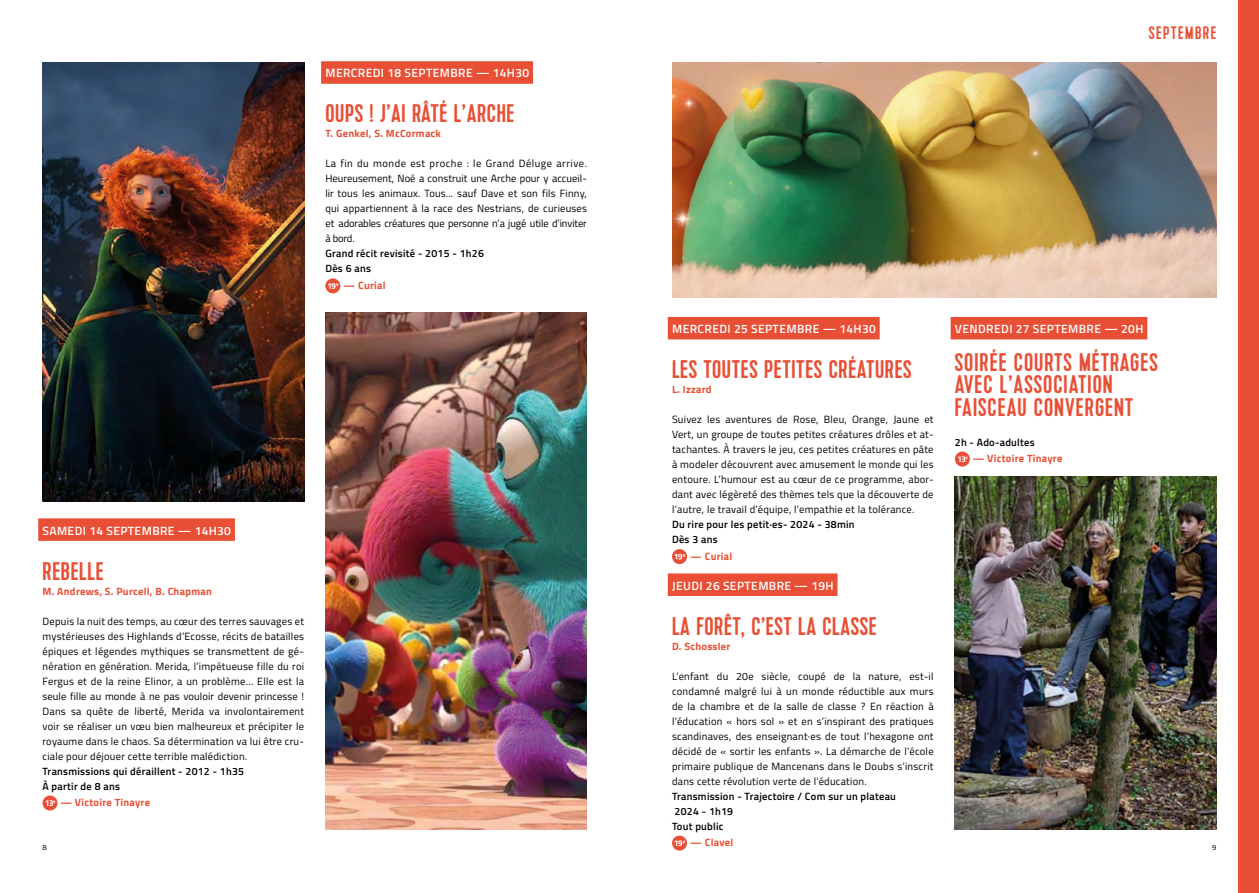
<style>
.page{position:relative;width:1259px;height:893px;background:#fff}
.page>*{position:absolute;margin:0;border:0;box-sizing:border-box;transform-origin:0 0}
.t1{font:25.5px/22.5px "Kapra";letter-spacing:.025em;color:#e94f35}
.t2{font:18px "Kapra";letter-spacing:.08em;color:#e94f35}
.t3{font:600 12px "Titillium Web";letter-spacing:.035em;color:#fff}
.t4{font:10.5px/15px "Titillium Web";letter-spacing:.025em;color:#000;text-align:justify}
.t5{font:600 10.5px/15px "Titillium Web";letter-spacing:.025em;color:#000}
.t6{font:700 10.5px "Titillium Web";letter-spacing:.025em;color:#e94f35}
.t7{font:7.5px "Titillium Web";color:#000}
</style>
<div class="page">
<div style="left:38px;top:518px;width:197px;height:23px;background:#e94f35"></div>
<svg style="left:43px;top:795px;width:15px;height:15px"></svg>
<svg style="left:45px;top:800px;width:10px;height:6px"></svg>
<div style="left:321px;top:61px;width:212px;height:23px;background:#e94f35"></div>
<div style="left:325px;top:278px;width:15px;height:15px;background:#e94f35;border-radius:50%"></div>
<svg style="left:328px;top:283px;width:10px;height:6px"></svg>
<div style="left:668px;top:317px;width:211px;height:22px;background:#e94f35"></div>
<div style="left:668px;top:573px;width:169px;height:23px;background:#e94f35"></div>
<svg style="left:672px;top:549px;width:15px;height:15px"></svg>
<svg style="left:674px;top:554px;width:11px;height:5px"></svg>
<div style="left:672px;top:836px;width:15px;height:15px;background:#e94f35;border-radius:50%"></div>
<svg style="left:674px;top:840px;width:11px;height:6px"></svg>
<div style="left:950px;top:317px;width:197px;height:22px;background:#e94f35"></div>
<div style="left:955px;top:452px;width:15px;height:15px;background:#e94f35;border-radius:50%"></div>
<svg style="left:957px;top:456px;width:10px;height:6px"></svg>
<img style="left:325px;top:313px;width:262px;height:516px">
<img style="left:672px;top:62px;width:544px;height:236px">
<img style="left:955px;top:476px;width:261px;height:353px">
<img style="left:43px;top:62px;width:261px;height:440px">
<div style="left:1237px;top:0;width:22px;height:893px;background:#e94f35"></div>
<p class="t3" style="left:325px;top:64px;width:205px">MERCREDI 18 SEPTEMBRE — 14H30</p>
<h1 class="t1" style="left:325px;top:103px;width:191px">OUPS ! J’AI RÂTÉ L’ARCHE</h1>
<p class="t6" style="left:325px;top:126px;width:117px">T. Genkel, S. McCormack</p>
<p class="t4" style="left:325px;top:156px;width:263px">La fin du monde est proche : le Grand Déluge arrive.<br>Heureusement, Noé a construit une Arche pour y accueil&shy;lir tous les animaux. Tous... sauf Dave et son fils Finny, qui appartiennent à la race des Nestrians, de curieuses et adorables créatures que personne n’a jugé utile d’inviter à bord.</p>
<p class="t5" style="left:325px;top:246px;width:160px">Grand récit revisité - 2015 - 1h26<br>Dès 6 ans</p>
<p class="t6" style="left:344px;top:277px;width:44px">— Curial</p>
<h2 class="t2" style="left:1148px;top:22px;width:69px">SEPTEMBRE</h2>
<p class="t3" style="left:672px;top:320px;width:205px">MERCREDI 25 SEPTEMBRE — 14H30</p>
<h1 class="t1" style="left:672px;top:359px;width:241px">LES TOUTES PETITES CRÉATURES</h1>
<p class="t6" style="left:672px;top:381px;width:41px">L. Izzard</p>
<p class="t4" style="left:672px;top:411px;width:263px">Suivez les aventures de Rose, Bleu, Orange, Jaune et Vert, un groupe de toutes petites créatures drôles et at&shy;tachantes. À travers le jeu, ces petites créatures en pâte à modeler découvrent avec amusement le monde qui les entoure. L’humour est au cœur de ce programme, abor&shy;dant avec légèreté des thèmes tels que la découverte de l’autre, le travail d’équipe, l’empathie et la tolérance.</p>
<p class="t5" style="left:672px;top:516px;width:184px">Du rire pour les petit·es- 2024 - 38min<br>Dès 3 ans</p>
<p class="t6" style="left:690px;top:548px;width:44px">— Curial</p>
<p class="t3" style="left:672px;top:576px;width:163px">JEUDI 26 SEPTEMBRE — 19H</p>
<h1 class="t1" style="left:672px;top:615px;width:206px">LA FORÊT, C’EST LA CLASSE</h1>
<p class="t6" style="left:672px;top:638px;width:60px">D. Schossler</p>
<p class="t4" style="left:672px;top:668px;width:263px">L’enfant du 20e siècle, coupé de la nature, est-il condamné malgré lui à un monde réductible aux murs de la chambre et de la salle de classe ? En réaction à l’éducation « hors sol » et en s’inspirant des pratiques scandinaves, des enseignant·es de tout l’hexagone ont décidé de « sortir les enfants ». La démarche de l’école primaire publique de Mancenans dans le Doubs s’inscrit dans cette révolution verte de l’éducation.</p>
<p class="t5" style="left:672px;top:788px;width:225px">Transmission - Trajectoire / Com sur un plateau<br>2024 - 1h19<br>Tout public</p>
<p class="t6" style="left:690px;top:834px;width:45px">— Clavel</p>
<p class="t3" style="left:955px;top:320px;width:190px">VENDREDI 27 SEPTEMBRE — 20H</p>
<h1 class="t1" style="left:955px;top:351px;width:204px">SOIRÉE COURTS MÉTRAGES<br>AVEC L’ASSOCIATION<br>FAISCEAU CONVERGENT</h1>
<p class="t5" style="left:955px;top:434px;width:81px">2h - Ado-adultes</p>
<p class="t6" style="left:972px;top:450px;width:91px">— Victoire Tinayre</p>
<p class="t3" style="left:43px;top:521px;width:190px">SAMEDI 14 SEPTEMBRE — 14H30</p>
<h1 class="t1" style="left:43px;top:560px;width:63px">REBELLE</h1>
<p class="t6" style="left:43px;top:583px;width:171px">M. Andrews, S. Purcell, B. Chapman</p>
<p class="t4" style="left:43px;top:613px;width:263px">Depuis la nuit des temps, au cœur des terres sauvages et mystérieuses des Highlands d’Ecosse, récits de batailles épiques et légendes mythiques se transmettent de gé&shy;nération en génération. Merida, l’impétueuse fille du roi Fergus et de la reine Elinor, a un problème… Elle est la seule fille au monde à ne pas vouloir devenir princesse !<br>Dans sa quête de liberté, Merida va involontairement voir se réaliser un vœu bien malheureux et précipiter le royaume dans le chaos. Sa détermination va lui être cru&shy;ciale pour déjouer cette terrible malédiction.</p>
<p class="t5" style="left:43px;top:763px;width:203px">Transmissions qui déraillent - 2012 - 1h35<br>À partir de 8 ans</p>
<p class="t6" style="left:60px;top:794px;width:91px">— Victoire Tinayre</p>
<p class="t7" style="left:43px;top:842px;width:6px">8</p>
<p class="t7" style="left:1212px;top:842px;width:6px">9</p>
</div>
